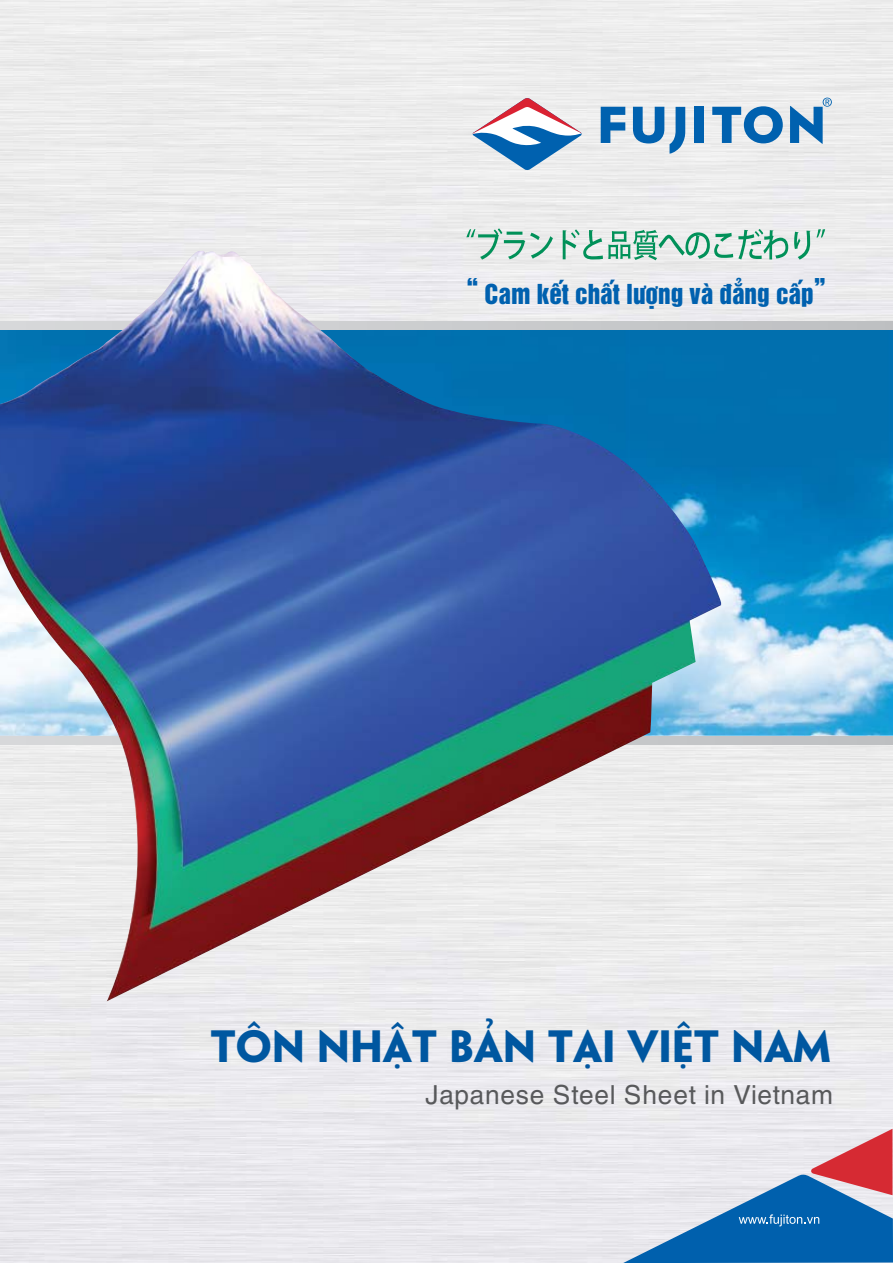
<style>
.page{position:relative;width:893px;height:1263px;background:#fff}
.page>*{position:absolute;margin:0;border:0;box-sizing:border-box;transform-origin:0 0}
.t1{font:700 40.65px "UTM Penumbra";color:#0057a0}
.t2{font:26.25px "UTM Helve";color:#58595b}
.t3{font:25.2px "UTM Helvet Ins";color:#0061af}
</style>
<div class="page">
<div style="left:0;top:0;width:893px;height:321px;background:#ececed"></div>
<img style="left:0;top:735px;width:893px;height:1px">
<img style="left:721px;top:330px;width:172px;height:405px">
<div style="left:0;top:736px;width:893px;height:9px;background:#c0c2c4"></div>
<div style="left:0;top:321px;width:893px;height:9px;background:#c0c2c4"></div>
<img style="left:0;top:248px;width:721px;height:753px">
<svg style="left:623px;top:1129px;width:270px;height:134px;background:#90a7c7"></svg>
<div style="left:694px;top:107px;width:10px;height:36px;background:#0061af"></div>
<svg style="left:712px;top:106px;width:71px;height:37px;background:#74a5cd"></svg>
<svg style="left:633px;top:107px;width:52px;height:47px"></svg>
<svg style="left:790px;top:98px;width:42px;height:46px;background:#88b1d2"></svg>
<svg style="left:472px;top:98px;width:110px;height:72px"></svg>
<svg style="left:601px;top:107px;width:24px;height:36px"></svg>
<svg style="left:466px;top:228px;width:87px;height:32px;background:#c0dad0"></svg>
<svg style="left:563px;top:229px;width:225px;height:31px"></svg>
<svg style="left:794px;top:231px;width:16px;height:29px"></svg>
<svg style="left:816px;top:229px;width:9px;height:9px"></svg>
<p class="t3" style="left:466px;top:273px;width:361px">“ Cam kết chất lượng và đẳng cấp”</p>
<h1 class="t1" style="left:210px;top:1012px;width:622px">TÔN NHẬT BẢN TẠI VIỆT NAM</h1>
<p class="t2" style="left:426px;top:1074px;width:410px">Japanese Steel Sheet in Vietnam</p>
</div>
